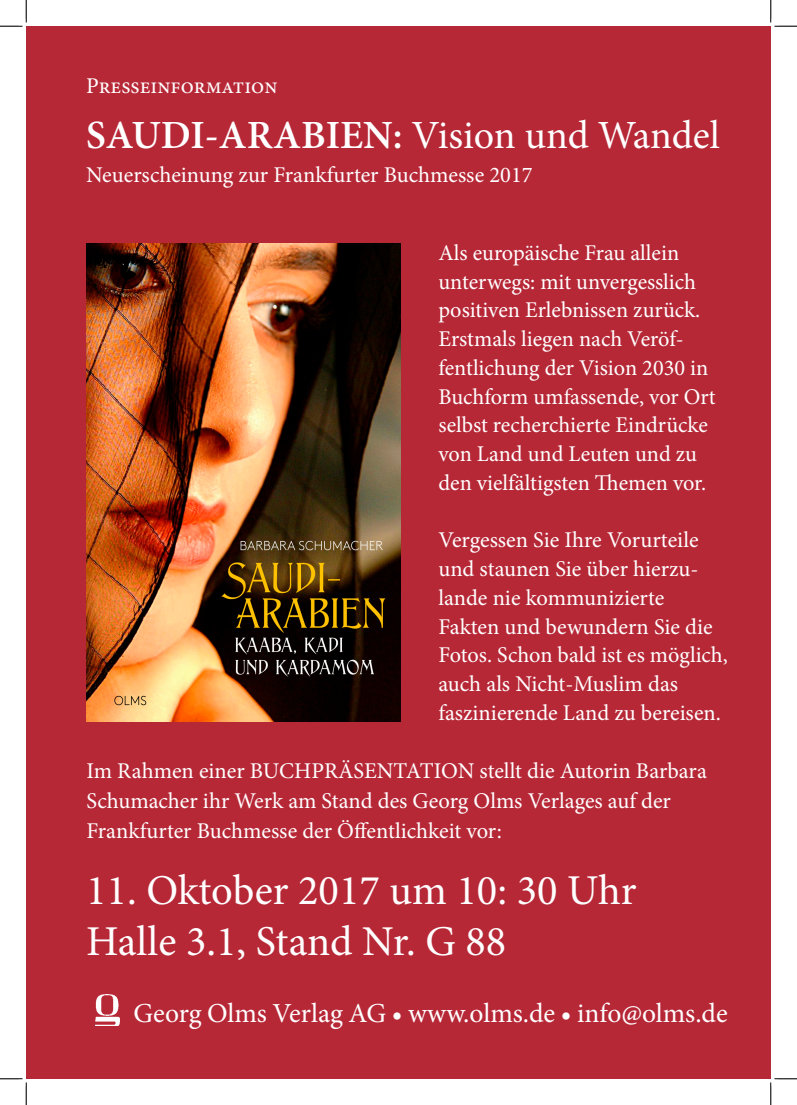
<style>
.page{position:relative;width:797px;height:1105px;background:#fff}
.page>*{position:absolute;margin:0;border:0;box-sizing:border-box;transform-origin:0 0}
.t1{font:42.5px/50.9px "Minion Pro";color:#fff}
.t2{font:40px "Minion Pro";letter-spacing:-.025em;color:#fff}
.t3{font:27.5px "Minion Pro";color:#fff}
.t4{font:22.5px/28.8px "Minion Pro";color:#fff}
.s1{font-weight:600}
</style>
<div class="page">
<div style="left:26px;top:26px;width:744px;height:1053px;background:#b72837"></div>
<img style="left:86px;top:243px;width:314px;height:478px">
<img style="left:95px;top:995px;width:25px;height:30px">
<svg style="left:0;top:0;width:27px;height:27px"></svg>
<svg style="left:0;top:1078px;width:27px;height:27px"></svg>
<svg style="left:770px;top:0;width:27px;height:27px"></svg>
<svg style="left:770px;top:1078px;width:27px;height:27px"></svg>
<p class="t4" style="left:86px;top:72px;width:193px">Presseinformation</p>
<h2 class="t2" style="left:86px;top:109px;width:635px"><span class="s1">SAUDI-ARABIEN:</span> Vision und Wandel</h2>
<p class="t4" style="left:86px;top:161px;width:448px">Neuerscheinung zur Frankfurter Buchmesse 2017</p>
<p class="t4" style="left:438px;top:238px;width:279px">Als europäische Frau allein unterwegs: mit unvergesslich positiven Erlebnissen zurück.<br>Erstmals liegen nach Veröf&shy;fentlichung der Vision 2030 in<br>Buchform umfassende, vor Ort selbst recherchierte Eindrücke von Land und Leuten und zu den vielfältigsten Themen vor.</p>
<p class="t4" style="left:438px;top:526px;width:291px">Vergessen Sie Ihre Vorurteile und staunen Sie über hierzu&shy;lande nie kommunizierte<br>Fakten und bewundern Sie die<br>Fotos. Schon bald ist es möglich, auch als Nicht-Muslim das faszinierende Land zu bereisen.</p>
<p class="t4" style="left:86px;top:756px;width:622px;line-height:30px">Im Rahmen einer BUCHPRÄSENTATION stellt die Autorin Barbara<br>Schumacher ihr Werk am Stand des Georg Olms Verlages auf der<br>Frankfurter Buchmesse der Öffentlichkeit vor:</p>
<h1 class="t1" style="left:86px;top:865px;width:552px">11. Oktober 2017 um 10: 30 Uhr<br>Halle 3.1, Stand Nr. G 88</h1>
<p class="t3" style="left:133px;top:995px;width:596px">Georg Olms Verlag AG • www.olms.de • info@olms.de</p>
</div>
